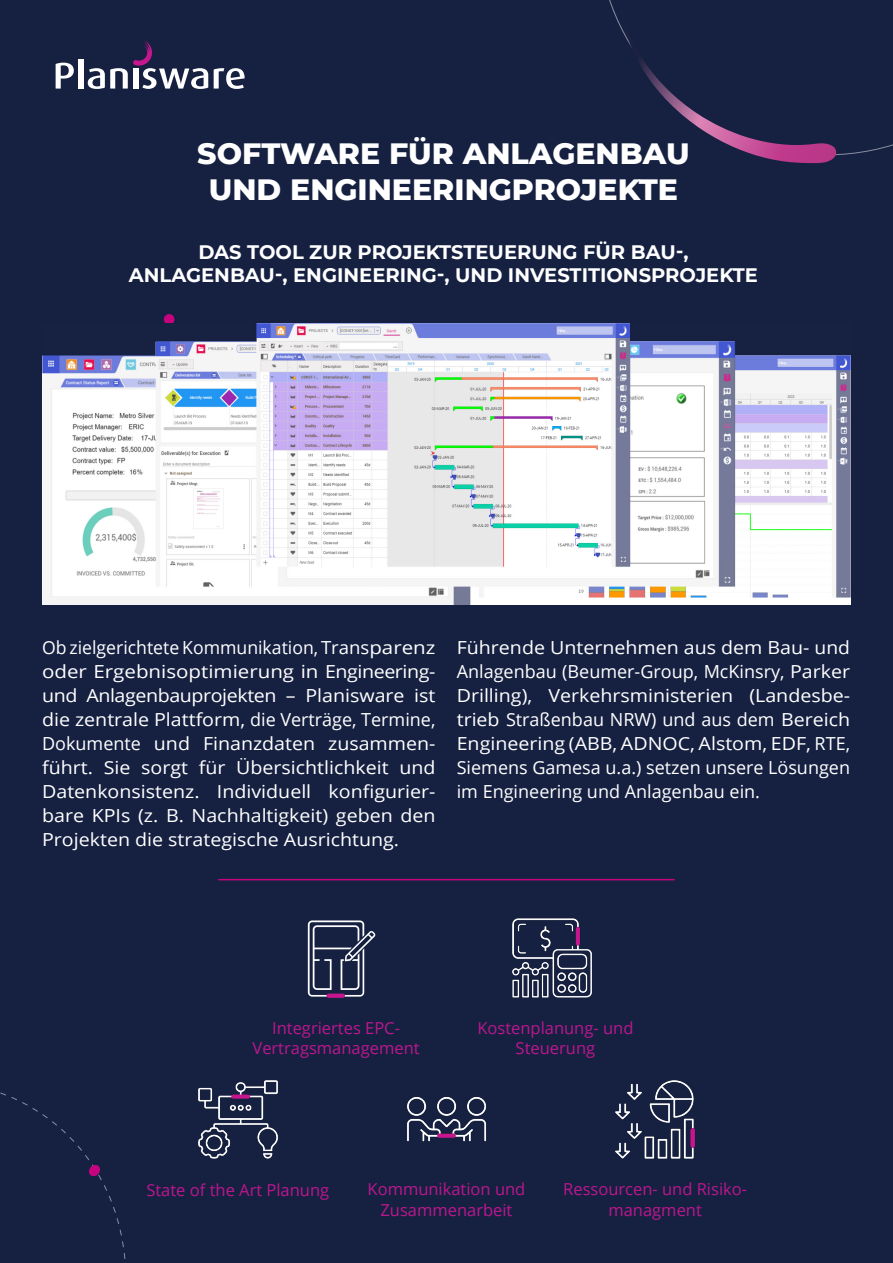
<style>
.page{position:relative;width:893px;height:1263px;background:#162142}
.page>*{position:absolute;margin:0;border:0;box-sizing:border-box;transform-origin:0 0}
.t1{font:800 30px/36px "Montserrat";color:#fff;text-align:center}
.t2{font:700 19.5px/23.4px "Montserrat";color:#fff;text-align:center}
.t3{font:18px/24px "Open Sans";color:#fff;text-align:justify}
.t4{font:18px/24px "Open Sans";color:#fff;text-align:justify;scale:1.09 1}
.Text{font:16.5px/21.6px "Open Sans";color:#bd168d;text-align:center}
</style>
<div class="page">
<svg style="left:621px;top:26px;width:216px;height:137px"></svg>
<div style="left:164px;top:314px;width:10px;height:11px;background:#c7027f;border-radius:50%"></div>
<svg style="left:56px;top:63px;width:18px;height:26px"></svg>
<div style="left:78px;top:59px;width:5px;height:30px;background:#fff"></div>
<svg style="left:88px;top:41px;width:120px;height:48px"></svg>
<svg style="left:214px;top:68px;width:31px;height:21px"></svg>
<svg style="left:308px;top:920px;width:67px;height:76px"></svg>
<div style="left:326px;top:993px;width:19px;height:5px;background:#c6168d;border-radius:2px"></div>
<img style="left:512px;top:918px;width:80px;height:80px">
<img style="left:198px;top:1080px;width:80px;height:79px">
<img style="left:407px;top:1097px;width:79px;height:45px">
<img style="left:615px;top:1080px;width:80px;height:79px">
<svg style="left:0;top:1092px;width:126px;height:167px"></svg>
<hr style="left:218px;top:879px;width:457px;height:1px;background:#c7027f">
<img style="left:42px;top:324px;width:808px;height:280px">
<p class="t1" style="left:197px;top:133px;width:494px">SOFTWARE FÜR ANLAGENBAU<br>UND ENGINEERINGPROJEKTE</p>
<p class="t2" style="left:129px;top:239px;width:631px">DAS TOOL ZUR PROJEKTSTEUERUNG FÜR BAU-,<br>ANLAGENBAU-, ENGINEERING-, UND INVESTITIONSPROJEKTE</p>
<p class="t3" style="left:42px;top:634px;width:395px">Ob zielgerichtete Kommunikation, Transparenz oder Ergebnisoptimierung in Engineering&shy;und Anlagenbauprojekten – Planisware ist die zentrale Plattform, die Verträge, Termine, Dokumente und Finanzdaten zusammen&shy;führt. Sie sorgt für Übersichtlichkeit und Datenkonsistenz. Individuell konfigurier&shy;bare KPIs (z. B. Nachhaltigkeit) geben den Projekten die strategische Ausrichtung.</p>
<p class="t4" style="left:457px;top:634px;width:362px">Führende Unternehmen aus dem Bau- und Anlagenbau (Beumer-Group, McKinsry, Parker Drilling), Verkehrsministerien (Landesbe&shy;trieb Straßenbau NRW) und aus dem Bereich Engineering (ABB, ADNOC, Alstom, EDF, RTE, Siemens Gamesa u.a.) setzen unsere Lösungen im Engineering und Anlagenbau ein.</p>
<p class="Text" style="left:252px;top:1018px;width:169px;line-height:19.8px">Integriertes EPC-<br>Vertragsmanagement</p>
<p class="Text" style="left:477px;top:1018px;width:158px;line-height:19.8px">Kostenplanung- und<br>Steuerung</p>
<p class="Text" style="left:146px;top:1178px;width:184px">State of the Art Planung</p>
<p class="Text" style="left:368px;top:1177px;width:159px">Kommunikation und<br>Zusammenarbeit</p>
<p class="Text" style="left:563px;top:1177px;width:185px">Ressourcen- und Risiko&shy;managment</p>
</div>
